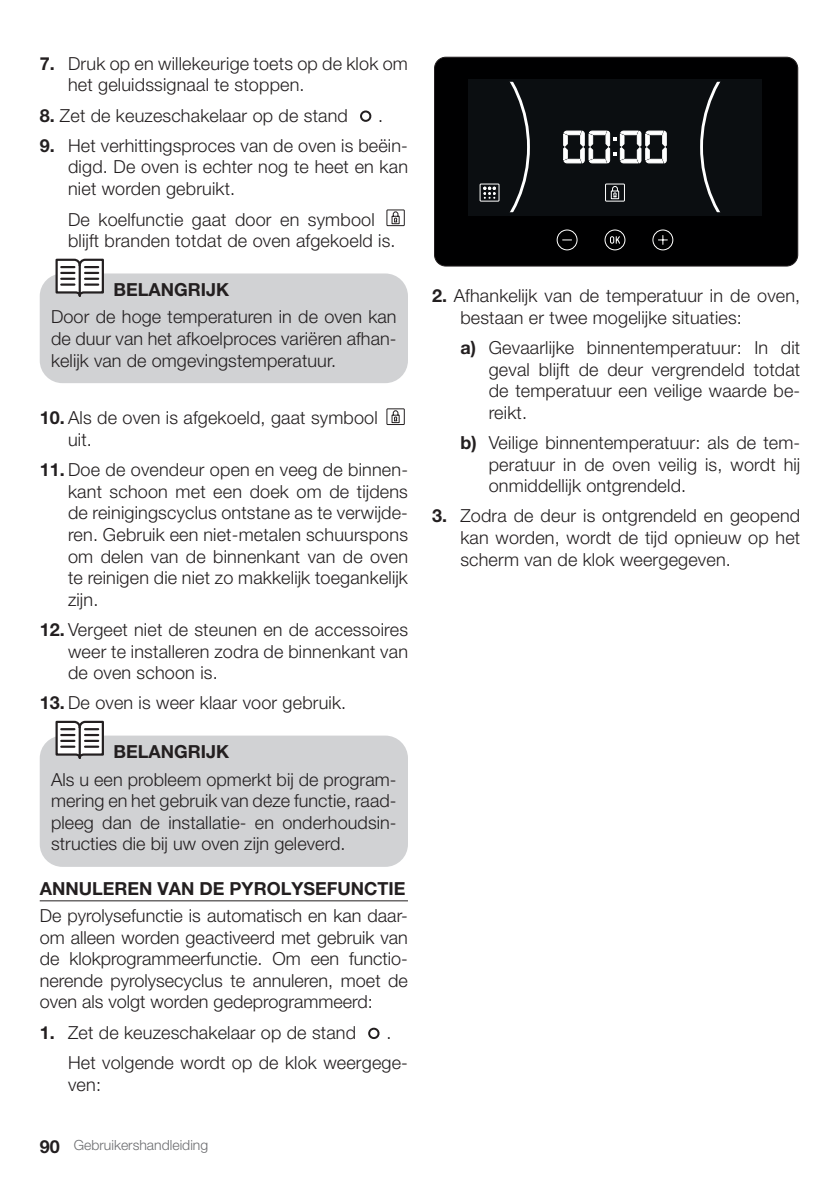
<style>
.page{position:relative;width:840px;height:1191px;background:#fff}
.page>*{position:absolute;margin:0;border:0;box-sizing:border-box;transform-origin:0 0}
.t1{font:300 18px/21.6px "Helvetica Neue LT Pro";letter-spacing:.01em;color:#231f20;text-align:justify}
.t2{font:700 18px "Helvetica Neue LT Pro";color:#231f20}
.t3{font:300 14px "Helvetica Neue LT Pro";color:#6c6d70}
.s1{font-weight:700}
.s2{font-weight:700;font-size:18px;color:#231f20}
</style>
<div class="page">
<div style="left:40px;top:273px;width:368px;height:110px;background:#d1d2d4;border-radius:23px"></div>
<div style="left:40px;top:735px;width:368px;height:132px;background:#d1d2d4;border-radius:23px"></div>
<hr style="left:40px;top:900px;width:368px;height:1px;background:#231f20">
<div style="left:360px;top:110px;width:11px;height:12px;background:#fff;border:2px solid #231f20;border-radius:50%"></div>
<div style="left:386px;top:209px;width:18px;height:17px;border:1px solid #231f20"></div>
<svg style="left:391px;top:211px;width:9px;height:14px"></svg>
<svg style="left:55px;top:258px;width:50px;height:39px"></svg>
<hr style="left:79px;top:265px;width:2px;height:31px;background:#231f20">
<div style="left:386px;top:408px;width:18px;height:17px;border:1px solid #231f20"></div>
<svg style="left:391px;top:410px;width:9px;height:13px"></svg>
<svg style="left:55px;top:720px;width:50px;height:39px"></svg>
<hr style="left:79px;top:727px;width:2px;height:31px;background:#231f20">
<div style="left:368px;top:1027px;width:11px;height:12px;background:#fff;border:2px solid #231f20;border-radius:50%"></div>
<div style="left:434px;top:57px;width:363px;height:209px;background:#000001"></div>
<div style="left:556px;top:229px;width:21px;height:21px;border:1px solid #fff;border-radius:50%"></div>
<div style="left:652px;top:229px;width:21px;height:21px;border:1px solid #fff;border-radius:50%"></div>
<svg style="left:658px;top:235px;width:9px;height:9px"></svg>
<div style="left:604px;top:229px;width:21px;height:21px;border:1px solid #fff;border-radius:50%"></div>
<div style="left:609px;top:236px;width:5px;height:8px;background:#030303;border-radius:2px"></div>
<svg style="left:610px;top:236px;width:9px;height:8px"></svg>
<div style="left:468px;top:79px;width:293px;height:136px;background:#0b0e11"></div>
<svg style="left:563px;top:131px;width:103px;height:33px"></svg>
<div style="left:479px;top:183px;width:20px;height:19px;border:1px solid #fff"></div>
<div style="left:604px;top:183px;width:20px;height:19px;border:1px solid #fff"></div>
<svg style="left:610px;top:186px;width:9px;height:14px"></svg>
<svg style="left:483px;top:82px;width:46px;height:130px"></svg>
<svg style="left:700px;top:82px;width:20px;height:130px"></svg>
<div style="left:434px;top:57px;width:363px;height:209px;border:1px solid #231f20;border-radius:11px"></div>
<p class="t1" style="left:68px;top:52px;width:341px;text-indent:-28px"><span class="s1">7.</span> Druk op en willekeurige toets op de klok om het geluidssignaal te stoppen.</p>
<p class="t1" style="left:40px;top:104px;width:309px"><span class="s1">8.</span> Zet de keuzeschakelaar op de stand</p>
<p class="t1" style="left:378px;top:104px;width:7px">.</p>
<p class="t1" style="left:68px;top:134px;width:341px;text-indent:-28px"><span class="s1">9.</span> Het verhittingsproces van de oven is beëin&shy;digd. De oven is echter nog te heet en kan niet worden gebruikt.</p>
<p class="t1" style="left:68px;top:208px;width:329px">De koelfunctie gaat door en symbool blijft branden totdat de oven afgekoeld is.</p>
<p class="t2" style="left:113px;top:279px;width:117px">BELANGRIJK</p>
<p class="t1" style="left:51px;top:306px;width:347px">Door de hoge temperaturen in de oven kan de duur van het afkoelproces variëren afhan&shy;kelijk van de omgevingstemperatuur.</p>
<p class="t1" style="left:68px;top:407px;width:311px;text-indent:-28px"><span class="s1">10.</span> Als de oven is afgekoeld, gaat symbool uit.</p>
<p class="t1" style="left:68px;top:458px;width:341px;text-indent:-28px"><span class="s1">11.</span> Doe de ovendeur open en veeg de binnen&shy;kant schoon met een doek om de tijdens de reinigingscyclus ontstane as te verwijde&shy;ren. Gebruik een niet-metalen schuurspons om delen van de binnenkant van de oven te reinigen die niet zo makkelijk toegankelijk zijn.</p>
<p class="t1" style="left:68px;top:618px;width:341px;text-indent:-28px"><span class="s1">12.</span> Vergeet niet de steunen en de accessoires weer te installeren zodra de binnenkant van de oven schoon is.</p>
<p class="t1" style="left:40px;top:691px;width:308px"><span class="s1">13.</span> De oven is weer klaar voor gebruik.</p>
<p class="t2" style="left:113px;top:740px;width:117px">BELANGRIJK</p>
<p class="t1" style="left:51px;top:768px;width:347px">Als u een probleem opmerkt bij de program&shy;mering en het gebruik van deze functie, raad&shy;pleeg dan de installatie- en onderhoudsin&shy;structies die bij uw oven zijn geleverd.</p>
<p class="t2" style="left:40px;top:877px;width:367px">ANNULEREN VAN DE PYROLYSEFUNCTIE</p>
<p class="t1" style="left:40px;top:904px;width:369px">De pyrolysefunctie is automatisch en kan daar&shy;om alleen worden geactiveerd met gebruik van de klokprogrammeerfunctie. Om een functio&shy;nerende pyrolysecyclus te annuleren, moet de oven als volgt worden gedeprogrammeerd:</p>
<p class="t1" style="left:40px;top:1021px;width:318px"><span class="s1">1.</span> Zet de keuzeschakelaar op de stand</p>
<p class="t1" style="left:68px;top:1017px;width:341px;line-height:30px;text-indent:318px">.<br>Het volgende wordt op de klok weergege-</p>
<p class="t1" style="left:68px;top:1073px;width:34px">ven:</p>
<p class="t3" style="left:40px;top:1136px;width:170px"><span class="s2">90</span> Gebruikershandleiding</p>
<p class="t1" style="left:460px;top:285px;width:341px;text-indent:-28px"><span class="s1">2.</span> Afhankelijk van de temperatuur in de oven, bestaan er twee mogelijke situaties:</p>
<p class="t1" style="left:488px;top:336px;width:313px;text-indent:-28px"><span class="s1">a)</span> Gevaarlijke binnentemperatuur: In dit geval blijft de deur vergrendeld totdat de temperatuur een veilige waarde be&shy;reikt.</p>
<p class="t1" style="left:488px;top:431px;width:313px;text-indent:-28px"><span class="s1">b)</span> Veilige binnentemperatuur: als de tem&shy;peratuur in de oven veilig is, wordt hij onmiddellijk ontgrendeld.</p>
<p class="t1" style="left:460px;top:505px;width:341px;text-indent:-28px"><span class="s1">3.</span> Zodra de deur is ontgrendeld en geopend kan worden, wordt de tijd opnieuw op het scherm van de klok weergegeven.</p>
</div>
